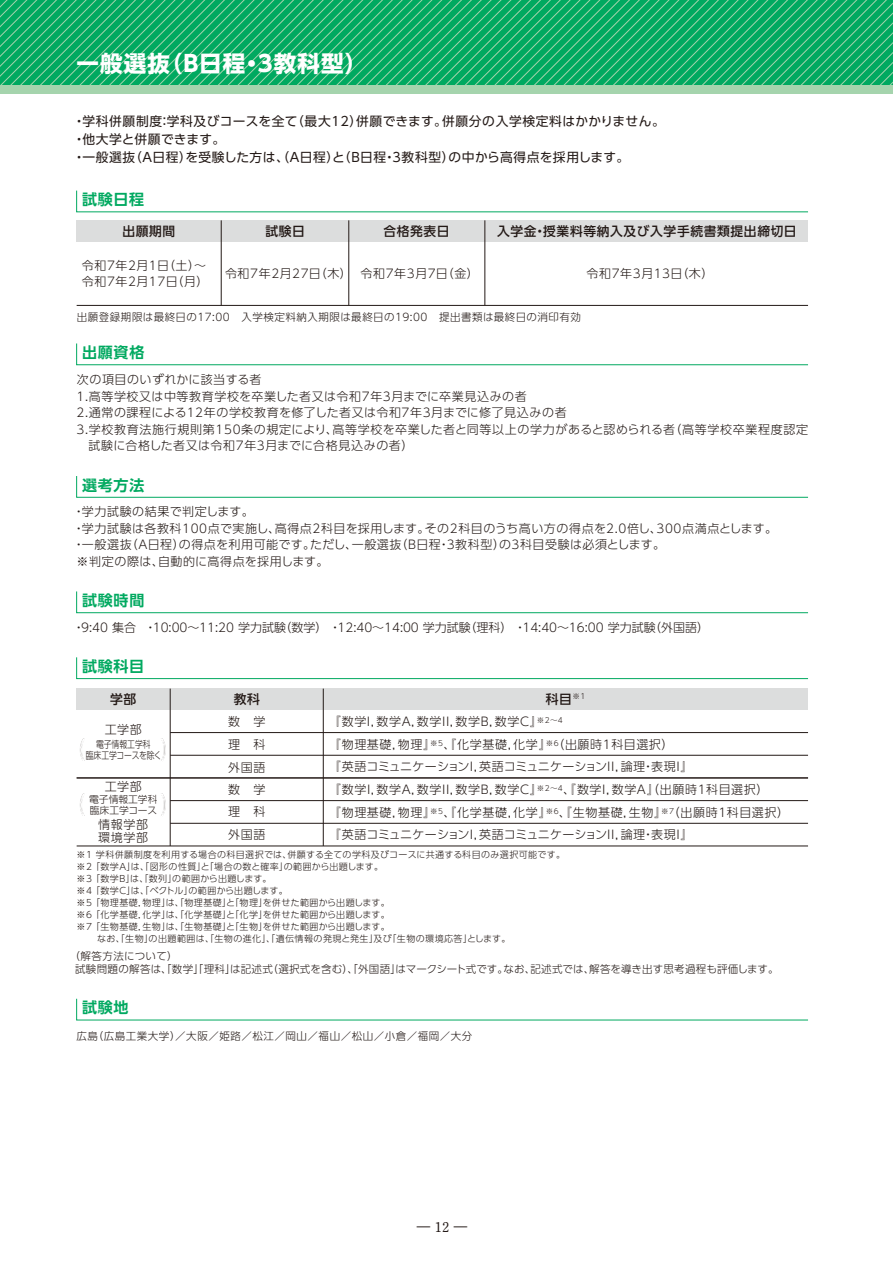
<style>
.page{position:relative;width:893px;height:1263px;background:#fff}
.page>*{position:absolute;margin:0;border:0;box-sizing:border-box;transform-origin:0 0}
.t1{font:300 24px "UD Shin Go Pr 6 N";color:#231916;scale:.75 1}
.t2{font:700 22.5px "UD Shin Go Pr 6 N";letter-spacing:.05em;color:#fff}
.t3{font:700 15px "UD Shin Go Pr 6 N De";letter-spacing:.05em;color:#00a960}
.t4{font:700 13.5px "Futo Min A101 Pr 6 N";color:#231916}
.t5{font:12.75px/18px "UD Shin Go Pr 6 N";letter-spacing:.035em;color:#231916}
.t6{font:500 12.75px "UD Shin Go Pr 6 N";letter-spacing:.05em;color:#231916}
.t7{font:300 12px/22.5px "UD Shin Go Pr 6 N";letter-spacing:.05em;color:#231916}
.t8{font:300 12px "UD Shin Go Pr 6 N";color:#231916}
.t9{font:300 12px "UD Shin Go Pr 6 N";letter-spacing:.03em;color:#231916}
.t10{font:300 10.5px "UD Shin Go Pr 6 N";letter-spacing:.05em;color:#231916}
.t11{font:300 10.5px/13.5px "UD Shin Go Pr 6 N";letter-spacing:.03em;color:#231916}
.t12{font:300 9.75px/11.2px "UD Shin Go Pr 6 N";color:#231916;text-align:center;scale:.8 1}
.t13{font:300 9.75px/11.2px "UD Shin Go Pr 6 N";color:#231916}
.t14{font:300 9px/12px "UD Shin Go Pr 6 N";letter-spacing:.05em;color:#231916}
</style>
<div class="page">
<svg style="left:0;top:0;width:893px;height:85px;background:#17ae6a"></svg>
<div style="left:0;top:85px;width:893px;height:9px;background:#a5d4ad"></div>
<div style="left:77px;top:220px;width:731px;height:22px;background:#dcdddd"></div>
<hr style="left:221px;top:220px;width:1px;height:85px;background:#231916">
<hr style="left:348px;top:220px;width:1px;height:85px;background:#231916">
<hr style="left:484px;top:220px;width:1px;height:85px;background:#231916">
<hr style="left:77px;top:305px;width:731px;height:1px;background:#231916">
<svg style="left:76px;top:190px;width:732px;height:23px"></svg>
<svg style="left:76px;top:343px;width:732px;height:22px"></svg>
<svg style="left:76px;top:476px;width:732px;height:22px"></svg>
<svg style="left:76px;top:591px;width:732px;height:22px"></svg>
<svg style="left:76px;top:998px;width:732px;height:23px"></svg>
<svg style="left:76px;top:657px;width:733px;height:22px"></svg>
<div style="left:77px;top:689px;width:731px;height:21px;background:#dcdddd"></div>
<hr style="left:170px;top:689px;width:1px;height:157px;background:#231916">
<hr style="left:323px;top:689px;width:1px;height:157px;background:#231916">
<hr style="left:170px;top:732px;width:638px;height:1px;background:#231916">
<hr style="left:170px;top:755px;width:638px;height:1px;background:#231916">
<hr style="left:77px;top:777px;width:731px;height:1px;background:#231916">
<hr style="left:170px;top:800px;width:638px;height:1px;background:#231916">
<hr style="left:170px;top:823px;width:638px;height:1px;background:#231916">
<hr style="left:77px;top:845px;width:731px;height:1px;background:#231916">
<h2 class="t2" style="left:77px;top:45px;width:292px">一般選抜（B日程・3教科型）</h2>
<p class="t5" style="left:73px;top:112px;width:593px">・学科併願制度：学科及びコースを全て（最大12）併願できます。併願分の入学検定料はかかりません。・他大学と併願できます。<br>・一般選抜（A日程）を受験した方は、（A日程）と（B日程・3教科型）の中から高得点を採用します。</p>
<p class="t3" style="left:82px;top:187px;width:64px">試験日程</p>
<p class="t6" style="left:497px;top:220px;width:301px">入学金・授業料等納入及び入学手続書類提出締切日</p>
<p class="t7" style="left:587px;top:262px;width:128px">令和7年3月13日（木）</p>
<p class="t6" style="left:266px;top:220px;width:41px">試験日</p>
<p class="t7" style="left:225px;top:262px;width:128px">令和7年2月27日（木）</p>
<p class="t6" style="left:383px;top:220px;width:68px">合格発表日</p>
<p class="t7" style="left:361px;top:262px;width:120px">令和7年3月7日（金）</p>
<p class="t6" style="left:122px;top:220px;width:54px">出願期間</p>
<p class="t7" style="left:82px;top:256px;width:128px;line-height:16.5px">令和7年2月1日（土）～令和7年2月17日（月）</p>
<p class="t10" style="left:77px;top:309px;width:506px">出願登録期限は最終日の17:00　入学検定料納入期限は最終日の19:00　提出書類は最終日の消印有効</p>
<p class="t3" style="left:82px;top:340px;width:64px">出願資格</p>
<p class="t7" style="left:77px;top:385px;width:452px">1.高等学校又は中等教育学校を卒業した者又は令和7年3月までに卒業見込みの者</p>
<p class="t7" style="left:77px;top:401px;width:492px">2.通常の課程による12年の学校教育を修了した者又は令和7年3月までに修了見込みの者</p>
<p class="t7" style="left:77px;top:418px;width:733px">3.学校教育法施行規則第150条の規定により、高等学校を卒業した者と同等以上の学力があると認められる者（高等学校卒業程度認定</p>
<p class="t7" style="left:89px;top:434px;width:326px">試験に合格した者又は令和7年3月までに合格見込みの者）</p>
<p class="t3" style="left:82px;top:473px;width:64px">選考方法</p>
<p class="t7" style="left:73px;top:500px;width:189px">・学力試験の結果で判定します。　</p>
<p class="t7" style="left:73px;top:517px;width:706px">・学力試験は各教科100点で実施し、高得点2科目を採用します。その2科目のうち高い方の得点を2.0倍し、300点満点とします。</p>
<p class="t7" style="left:73px;top:533px;width:593px">・一般選抜（A日程）の得点を利用可能です。ただし、一般選抜（B日程・3教科型）の3科目受験は必須とします。</p>
<p class="t9" style="left:77px;top:552px;width:253px">※判定の際は、自動的に高得点を採用します。</p>
<p class="t3" style="left:82px;top:588px;width:64px">試験時間</p>
<p class="t7" style="left:77px;top:367px;width:186px">次の項目のいずれかに該当する者</p>
<p class="t8" style="left:73px;top:617px;width:638px">・9:40 集合　・10:00～11:20 学力試験（数学）　・12:40～14:00 学力試験（理科）　・14:40～16:00 学力試験（外国語）</p>
<p class="t3" style="left:82px;top:654px;width:64px">試験科目</p>
<p class="t6" style="left:110px;top:689px;width:28px">学部</p>
<p class="t6" style="left:234px;top:689px;width:28px">教科</p>
<p class="t7" style="left:228px;top:710px;width:39px">数　学</p>
<p class="t7" style="left:105px;top:718px;width:39px">工学部</p>
<h1 class="t1" style="left:67px;top:731px;width:150px">（　　　　　　　）</h1>
<p class="t7" style="left:228px;top:733px;width:39px;text-align:justify">理　科外国語数　学理　科外国語</p>
<p class="t12" style="left:86px;top:738px;width:96px">電子情報工学科<br>臨床工学コースを除く</p>
<p class="t7" style="left:105px;top:774px;width:39px">工学部</p>
<h1 class="t1" style="left:67px;top:786px;width:150px">（　　　　　　　）</h1>
<p class="t13" style="left:89px;top:793px;width:70px">電子情報工学科臨床工学コース</p>
<p class="t7" style="left:98px;top:817px;width:51px;line-height:13.5px">情報学部環境学部</p>
<p class="t6" style="left:546px;top:689px;width:41px">科目<sup>※1</sup></p>
<p class="t7" style="left:329px;top:709px;width:346px;line-height:23.2px">『数学I，数学A，数学II，数学B，数学C』<sup>※2～4<br></sup>『物理基礎，物理』<sup>※5</sup>、『化学基礎，化学』<sup>※6</sup>（出願時1科目選択）</p>
<p class="t7" style="left:329px;top:754px;width:441px;line-height:23.5px">『英語コミュニケーションI，英語コミュニケーションII，論理・表現I』<br>『数学I，数学A，数学II，数学B，数学C』<sup>※2～4</sup>、『数学I，数学A』（出願時1科目選択）</p>
<p class="t7" style="left:329px;top:801px;width:462px">『物理基礎，物理』<sup>※5</sup>、『化学基礎，化学』<sup>※6</sup>、『生物基礎，生物』<sup>※7</sup>（出願時1科目選択）『英語コミュニケーションI，英語コミュニケーションII，論理・表現I』</p>
<p class="t14" style="left:77px;top:848px;width:490px">※1 学科併願制度を利用する場合の科目選択では、併願する全ての学科及びコースに共通する科目のみ選択可能です。※2 「数学A」は、「図形の性質」と「場合の数と確率」の範囲から出題します。<br>※3 「数学B」は、「数列」の範囲から出題します。<br>※4 「数学C」は、「ベクトル」の範囲から出題します。<br>※5 「物理基礎，物理」は、「物理基礎」と「物理」を併せた範囲から出題します。<br>※6 「化学基礎，化学」は、「化学基礎」と「化学」を併せた範囲から出題します。<br>※7 「生物基礎，生物」は、「生物基礎」と「生物」を併せた範囲から出題します。<br>　　なお、「生物」の出題範囲は、「生物の進化」、「遺伝情報の発現と発生」及び「生物の環境応答」とします。</p>
<p class="t11" style="left:75px;top:948px;width:705px;text-indent:-6px">（解答方法について）<br>試験問題の解答は、「数学」「理科」は記述式（選択式を含む）、「外国語」はマークシート式です。なお、記述式では、解答を導き出す思考過程も評価します。</p>
<p class="t3" style="left:82px;top:995px;width:48px">試験地</p>
<p class="t10" style="left:77px;top:1027px;width:397px">広島（広島工業大学）／大阪／姫路／松江／岡山／福山／松山／小倉／福岡／大分</p>
<p class="t4" style="left:417px;top:1217px;width:52px">― 12 ―</p>
</div>
